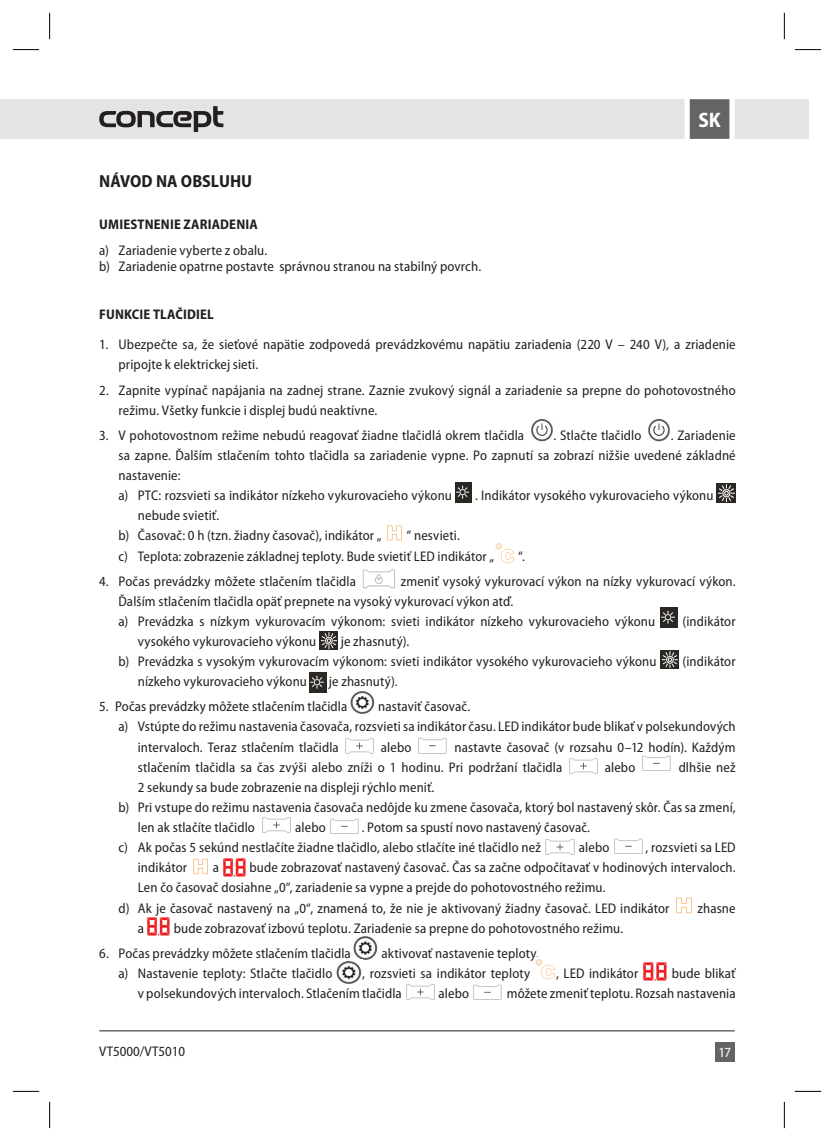
<style>
.page{position:relative;width:834px;height:1141px;background:#fff}
.page>*{position:absolute;margin:0;border:0;box-sizing:border-box;transform-origin:0 0}
.t1{font:700 semi-condensed 21px "Myriad Pro";color:#fff}
.t2{font:700 semi-condensed 17.5px "Myriad Pro";color:#231f20}
.t3{font:semi-condensed 14px/20.1px "Myriad Pro";letter-spacing:.01em;color:#231f20}
.t4{font:700 semi-condensed 14px "Myriad Pro";letter-spacing:.015em;color:#231f20}
.t5{font:semi-condensed 14px "Myriad Pro";color:#fff}
</style>
<div class="page">
<div style="left:50px;top:99px;width:759px;height:40px;background:#e4e4e4"></div>
<div style="left:0;top:99px;width:50px;height:40px;background:#e4e4e4"></div>
<div style="left:714px;top:1042px;width:20px;height:20px;background:#646463"></div>
<svg style="left:99px;top:106px;width:124px;height:26px"></svg>
<svg style="left:684px;top:99px;width:51px;height:40px;background:#868686"></svg>
<hr style="left:99px;top:1031px;width:635px;height:1px;background:#231f20">
<img style="left:531px;top:419px;width:22px;height:23px">
<img style="left:648px;top:419px;width:22px;height:23px">
<img style="left:455px;top:482px;width:16px;height:20px">
<img style="left:716px;top:484px;width:19px;height:18px">
<img style="left:387px;top:525px;width:15px;height:16px">
<img style="left:495px;top:543px;width:20px;height:21px">
<img style="left:362px;top:570px;width:33px;height:18px">
<img style="left:660px;top:607px;width:17px;height:20px">
<img style="left:319px;top:631px;width:19px;height:18px">
<img style="left:660px;top:650px;width:18px;height:19px">
<img style="left:310px;top:672px;width:16px;height:20px">
<img style="left:350px;top:691px;width:25px;height:23px">
<img style="left:345px;top:738px;width:29px;height:16px">
<img style="left:418px;top:738px;width:29px;height:16px">
<img style="left:569px;top:758px;width:29px;height:16px">
<img style="left:642px;top:755px;width:29px;height:16px">
<img style="left:262px;top:817px;width:29px;height:16px">
<img style="left:330px;top:818px;width:29px;height:16px">
<img style="left:545px;top:839px;width:30px;height:16px">
<img style="left:614px;top:838px;width:29px;height:16px">
<img style="left:193px;top:858px;width:15px;height:17px">
<img style="left:223px;top:858px;width:23px;height:18px">
<img style="left:676px;top:897px;width:16px;height:17px">
<img style="left:147px;top:917px;width:23px;height:18px">
<img style="left:353px;top:936px;width:25px;height:23px">
<img style="left:337px;top:961px;width:25px;height:23px">
<img style="left:535px;top:959px;width:21px;height:21px">
<img style="left:643px;top:962px;width:24px;height:18px">
<img style="left:406px;top:984px;width:29px;height:16px">
<img style="left:473px;top:984px;width:29px;height:16px">
<svg style="left:13px;top:49px;width:26px;height:1px"></svg>
<svg style="left:794px;top:49px;width:27px;height:1px"></svg>
<svg style="left:13px;top:1091px;width:26px;height:1px"></svg>
<svg style="left:794px;top:1091px;width:27px;height:1px"></svg>
<svg style="left:49px;top:13px;width:1px;height:26px"></svg>
<svg style="left:49px;top:1102px;width:1px;height:26px"></svg>
<svg style="left:783px;top:13px;width:1px;height:26px"></svg>
<svg style="left:783px;top:1102px;width:1px;height:26px"></svg>
<h1 class="t1" style="left:698px;top:108px;width:24px">SK</h1>
<p class="t2" style="left:99px;top:171px;width:154px">NÁVOD NA OBSLUHU</p>
<p class="t4" style="left:99px;top:216px;width:160px">UMIESTNENIE ZARIADENIA</p>
<p class="t3" style="left:99px;top:242px;width:383px;line-height:16.1px">a) Zariadenie vyberte z obalu.<br>b) Zariadenie opatrne postavte správnou stranou na stabilný povrch.</p>
<p class="t4" style="left:99px;top:307px;width:116px">FUNKCIE TLAČIDIEL</p>
<p class="t3" style="left:118px;top:335px;width:618px;text-indent:-19px">1. Ubezpečte sa, že sieťové napätie zodpovedá prevádzkovému napätiu zariadenia (220 V – 240 V), a zriadenie pripojte k elektrickej sieti.</p>
<p class="t3" style="left:118px;top:380px;width:618px;text-indent:-19px">2. Zapnite vypínač napájania na zadnej strane. Zaznie zvukový signál a zariadenie sa prepne do pohotovostného režimu. Všetky funkcie i displej budú neaktívne.</p>
<p class="t3" style="left:99px;top:425px;width:426px">3. V pohotovostnom režime nebudú reagovať žiadne tlačidlá okrem tlačidla</p>
<p class="t3" style="left:553px;top:425px;width:89px">. Stlačte tlačidlo</p>
<p class="t3" style="left:118px;top:425px;width:618px;text-indent:552px">. Zariadenie sa zapne. Ďalším stlačením tohto tlačidla sa zariadenie vypne. Po zapnutí sa zobrazí nižšie uvedené základné nastavenie:<br>a) PTC: rozsvieti sa indikátor nízkeho vykurovacieho výkonu</p>
<p class="t3" style="left:475px;top:486px;width:240px">. Indikátor vysokého vykurovacieho výkonu</p>
<p class="t3" style="left:118px;top:506px;width:264px;text-indent:19px">nebude svietiť.<br>b) Časovač: 0 h (tzn. žiadny časovač), indikátor „</p>
<p class="t3" style="left:118px;top:526px;width:377px;text-indent:288px">“ nesvieti.<br>c) Teplota: zobrazenie základnej teploty. Bude svietiť LED indikátor „</p>
<p class="t3" style="left:518px;top:546px;width:8px">“.</p>
<p class="t3" style="left:118px;top:571px;width:618px;text-indent:282px">zmeniť vysoký vykurovací výkon na nízky vykurovací výkon.<br>Ďalším stlačením tlačidla opäť prepnete na vysoký vykurovací výkon atď.<br>a) Prevádzka s nízkym vykurovacím výkonom: svieti indikátor nízkeho vykurovacieho výkonu</p>
<p class="t3" style="left:99px;top:571px;width:258px">4. Počas prevádzky môžete stlačením tlačidla</p>
<p class="t3" style="left:682px;top:611px;width:55px">(indikátor</p>
<p class="t3" style="left:138px;top:632px;width:180px">vysokého vykurovacieho výkonu</p>
<p class="t3" style="left:118px;top:632px;width:539px;text-indent:222px">je zhasnutý).<br>b) Prevádzka s vysokým vykurovacím výkonom: svieti indikátor vysokého vykurovacieho výkonu</p>
<p class="t3" style="left:682px;top:652px;width:55px">(indikátor</p>
<p class="t3" style="left:138px;top:672px;width:171px">nízkeho vykurovacieho výkonu</p>
<p class="t3" style="left:329px;top:672px;width:70px">je zhasnutý).</p>
<p class="t3" style="left:99px;top:697px;width:249px">5. Počas prevádzky môžete stlačením tlačidla</p>
<p class="t3" style="left:378px;top:697px;width:94px">nastaviť časovač.</p>
<p class="t3" style="left:118px;top:717px;width:618px">a) Vstúpte do režimu nastavenia časovača, rozsvieti sa indikátor času. LED indikátor bude blikať v polsekundových</p>
<p class="t3" style="left:138px;top:737px;width:202px">intervaloch. Teraz stlačením tlačidla</p>
<p class="t3" style="left:381px;top:737px;width:32px">alebo</p>
<p class="t3" style="left:138px;top:737px;width:599px;text-indent:317px">nastavte časovač (v rozsahu 0–12 hodín). Každým stlačením tlačidla sa čas zvýši alebo zníži o 1 hodinu. Pri podržaní tlačidla</p>
<p class="t3" style="left:604px;top:757px;width:32px">alebo</p>
<p class="t3" style="left:678px;top:757px;width:58px">dlhšie než</p>
<p class="t3" style="left:138px;top:777px;width:298px">2 sekundy sa bude zobrazenie na displeji rýchlo meniť.</p>
<p class="t3" style="left:118px;top:797px;width:618px">b) Pri vstupe do režimu nastavenia časovača nedôjde ku zmene časovača, ktorý bol nastavený skôr. Čas sa zmení,</p>
<p class="t3" style="left:138px;top:818px;width:119px">len ak stlačíte tlačidlo</p>
<p class="t3" style="left:295px;top:818px;width:32px">alebo</p>
<p class="t3" style="left:118px;top:818px;width:473px;text-indent:243px">. Potom sa spustí novo nastavený časovač. c) Ak počas 5 sekúnd nestlačíte žiadne tlačidlo, alebo stlačíte iné tlačidlo než</p>
<p class="t3" style="left:579px;top:838px;width:32px">alebo</p>
<p class="t3" style="left:645px;top:838px;width:92px">, rozsvieti sa LED</p>
<p class="t3" style="left:138px;top:858px;width:51px">indikátor</p>
<p class="t3" style="left:213px;top:858px;width:8px">a</p>
<p class="t3" style="left:249px;top:858px;width:487px">bude zobrazovať nastavený časovač. Čas sa začne odpočítavať v hodinových intervaloch.</p>
<p class="t3" style="left:138px;top:878px;width:469px">Len čo časovač dosiahne „0“, zariadenie sa vypne a prejde do pohotovostného režimu.</p>
<p class="t3" style="left:118px;top:898px;width:552px">d) Ak je časovač nastavený na „0“, znamená to, že nie je aktivovaný žiadny časovač. LED indikátor</p>
<p class="t3" style="left:697px;top:898px;width:40px">zhasne</p>
<p class="t3" style="left:138px;top:918px;width:8px">a</p>
<p class="t3" style="left:174px;top:918px;width:451px">bude zobrazovať izbovú teplotu. Zariadenie sa prepne do pohotovostného režimu.</p>
<p class="t3" style="left:99px;top:943px;width:253px">6. Počas prevádzky môžete stlačením tlačidla</p>
<p class="t3" style="left:381px;top:943px;width:159px">aktivovať nastavenie teploty.</p>
<p class="t3" style="left:118px;top:963px;width:215px">a) Nastavenie teploty: Stlačte tlačidlo</p>
<p class="t3" style="left:362px;top:963px;width:169px">, rozsvieti sa indikátor teploty</p>
<p class="t3" style="left:556px;top:963px;width:84px">, LED indikátor</p>
<p class="t3" style="left:671px;top:963px;width:65px">bude blikať</p>
<p class="t3" style="left:138px;top:984px;width:265px">v polsekundových intervaloch. Stlačením tlačidla</p>
<p class="t3" style="left:438px;top:984px;width:32px">alebo</p>
<p class="t3" style="left:506px;top:984px;width:230px">môžete zmeniť teplotu. Rozsah nastavenia</p>
<p class="t3" style="left:99px;top:1041px;width:87px">VT5000/VT5010</p>
<p class="t5" style="left:718px;top:1045px;width:14px">17</p>
</div>
